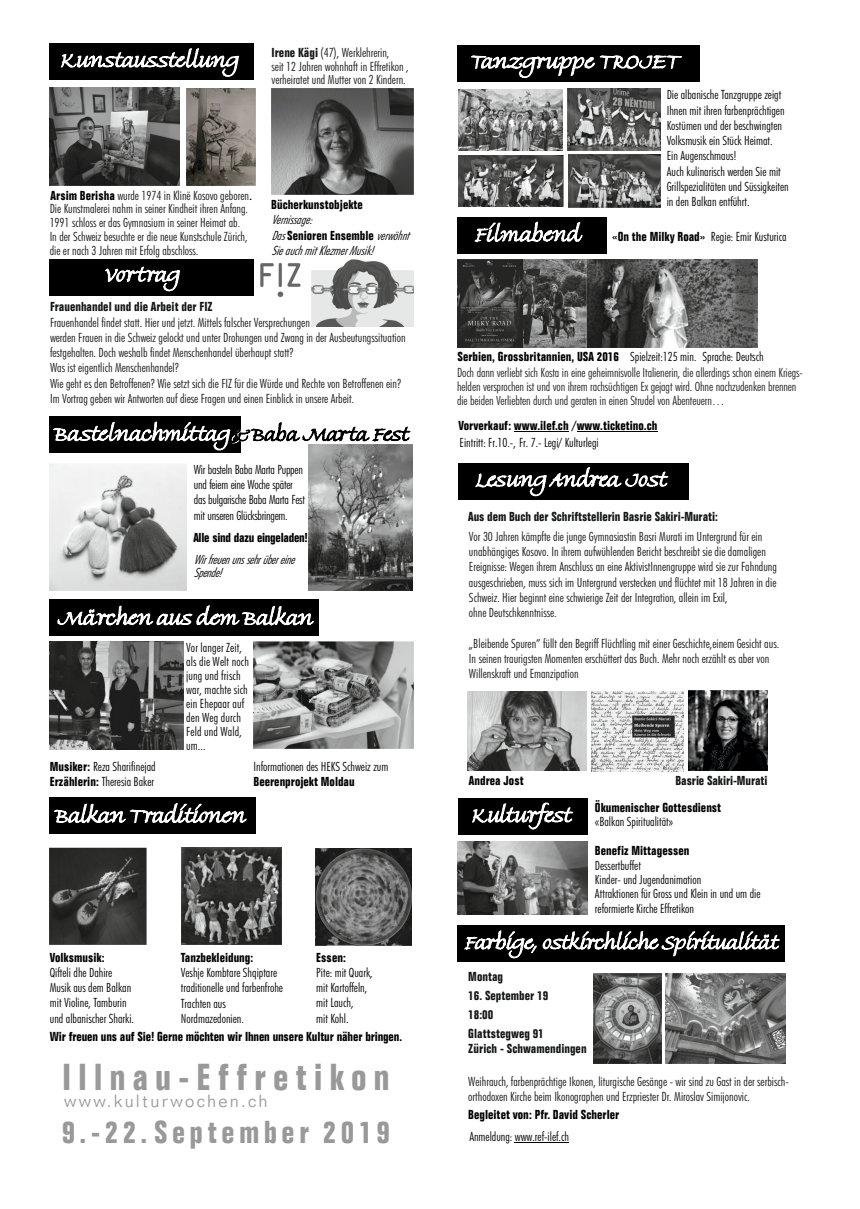
<style>
.page{position:relative;width:860px;height:1209px;background:#fff}
.page>*{position:absolute;margin:0;border:0;box-sizing:border-box;transform-origin:0 0}
.t1{font:700 condensed 36.8px "Folio BT";letter-spacing:.185em;color:#999}
.t2{font:700 condensed 31.1px "Folio BT";letter-spacing:.14em;color:#999}
.t3{font:300 17.3px "Folio BT";letter-spacing:.13em;color:#999}
.t4{font:300 condensed 12.8px/15.3px "Futura BT";color:#151616}
.t5{font:300 condensed 12.8px/15.3px "Futura BT";color:#000}
.t6{font:300 condensed 12.8px/15.6px "Futura BT";letter-spacing:-.01em;color:#222}
.t7{font:700 condensed 12.8px "Folio BT";color:#000}
.t8{font:700 condensed 12.8px/18.8px "Folio BT";color:#151616}
.t9{font:300 condensed 12.8px/15.3px "Futura BT";letter-spacing:-.02em;color:#000}
.t10{font:12.8px "Futura Lt Cn BT Italic";color:#000}
.t11{font:12.8px/12.6px "Futura Lt Cn BT Italic";letter-spacing:-.02em;color:#000}
.t12{font:700 condensed 12.8px "Folio BT";letter-spacing:-.02em;color:#000}
.s1{font-family:"Folio BT";font-weight:700}
.s2{font-family:"Folio BT";font-weight:700;color:#000}
.s3{font-size:17px;color:#000}
.s4{font-family:"Futura Lt Cn BT Italic";font-weight:400;font-stretch:normal}
.s5{color:#000}
</style>
<div class="page">
<img style="left:587px;top:260px;width:171px;height:87px">
<div style="left:458px;top:217px;width:149px;height:37px;background:#000"></div>
<div style="left:50px;top:599px;width:269px;height:37px;background:#000"></div>
<div style="left:50px;top:44px;width:204px;height:36px;background:#000"></div>
<div style="left:458px;top:463px;width:231px;height:37px;background:#000"></div>
<img style="left:50px;top:88px;width:129px;height:97px">
<img style="left:186px;top:89px;width:69px;height:96px">
<svg style="left:61px;top:48px;width:178px;height:29px"></svg>
<svg style="left:58px;top:605px;width:256px;height:21px"></svg>
<div style="left:50px;top:259px;width:204px;height:36px;background:#000"></div>
<svg style="left:105px;top:267px;width:75px;height:24px"></svg>
<div style="left:50px;top:416px;width:191px;height:37px;background:#000"></div>
<div style="left:50px;top:797px;width:206px;height:37px;background:#000"></div>
<svg style="left:54px;top:803px;width:192px;height:20px"></svg>
<div style="left:458px;top:45px;width:242px;height:37px;background:#000"></div>
<svg style="left:471px;top:55px;width:211px;height:23px"></svg>
<svg style="left:476px;top:467px;width:192px;height:29px"></svg>
<svg style="left:475px;top:222px;width:107px;height:20px"></svg>
<img style="left:50px;top:847px;width:97px;height:98px">
<img style="left:182px;top:847px;width:100px;height:97px">
<img style="left:315px;top:848px;width:97px;height:97px">
<img style="left:458px;top:842px;width:129px;height:72px">
<img style="left:457px;top:260px;width:130px;height:87px">
<img style="left:272px;top:88px;width:141px;height:106px">
<img style="left:260px;top:262px;width:40px;height:36px">
<img style="left:312px;top:260px;width:101px;height:66px">
<img style="left:50px;top:464px;width:136px;height:126px">
<img style="left:309px;top:445px;width:104px;height:145px">
<svg style="left:53px;top:422px;width:357px;height:28px"></svg>
<img style="left:50px;top:641px;width:133px;height:108px">
<img style="left:254px;top:642px;width:159px;height:107px">
<img style="left:467px;top:691px;width:119px;height:79px">
<img style="left:591px;top:692px;width:93px;height:79px">
<img style="left:688px;top:691px;width:80px;height:79px">
<div style="left:458px;top:797px;width:129px;height:37px;background:#000"></div>
<svg style="left:472px;top:803px;width:101px;height:26px"></svg>
<img style="left:458px;top:89px;width:104px;height:61px">
<img style="left:458px;top:155px;width:106px;height:52px">
<img style="left:568px;top:89px;width:93px;height:61px">
<img style="left:568px;top:155px;width:93px;height:53px">
<hr style="left:514px;top:431px;width:55px;height:1px;background:#000">
<hr style="left:577px;top:431px;width:80px;height:1px;background:#000">
<div style="left:457px;top:925px;width:328px;height:36px;background:#000"></div>
<svg style="left:464px;top:930px;width:316px;height:28px"></svg>
<hr style="left:515px;top:1142px;width:54px;height:1px;background:#000">
<img style="left:593px;top:973px;width:68px;height:90px">
<img style="left:666px;top:973px;width:120px;height:90px">
<p class="t4" style="left:272px;top:46px;width:139px;line-height:13.9px"><span class="s1">Irene Kägi</span> (47), Werklehrerin,<br>seit 12 Jahren wohnhaft in Effretikon , verheiratet und Mutter von 2 Kindern.</p>
<p class="t4" style="left:50px;top:190px;width:204px;line-height:12.9px"><span class="s2">Arsim Berisha</span> wurde 1974 in Klinë Kosovo geboren<span class="s3">.<br></span>Die Kunstmalerei nahm in seiner Kindheit ihren Anfang.</p>
<p class="t4" style="left:50px;top:216px;width:199px;line-height:14.2px">1991 schloss er das Gymnasium in seiner Heimat ab.<br>In der Schweiz besuchte er die neue Kunstschule Zürich, die er nach 3 Jahren mit Erfolg abschloss.</p>
<p class="t7" style="left:271px;top:199px;width:93px">Bücherkunstobjekte</p>
<p class="t10" style="left:271px;top:215px;width:42px">Vernissage:</p>
<p class="t7" style="left:271px;top:230px;width:139px"><span class="s4">Das</span> Senioren Ensemble <span class="s4">verwöhnt</span></p>
<p class="t10" style="left:271px;top:245px;width:103px">Sie auch mit Klezmer Musik!</p>
<p class="t8" style="left:50px;top:298px;width:164px">Frauenhandel und die Arbeit der FIZ</p>
<p class="t4" style="left:50px;top:315px;width:357px">Frauenhandel findet statt. Hier und jetzt. Mittels falscher Versprechungen<br>werden Frauen in die Schweiz gelockt und unter Drohungen und Zwang in der Ausbeutungssituation festgehalten. Doch weshalb findet Menschenhandel überhaupt statt?<br>Was ist eigentlich Menschenhandel?<br>Wie geht es den Betroffenen? Wie setzt sich die FIZ für die Würde und Rechte von Betroffenen ein?<br>Im Vortrag geben wir Antworten auf diese Fragen und einen Einblick in unsere Arbeit.</p>
<p class="t9" style="left:194px;top:463px;width:113px">Wir basteln Baba Marta Puppen und feiern eine Woche später das bulgarische Baba Marta Fest mit unseren Glücksbringern.</p>
<p class="t12" style="left:193px;top:532px;width:116px">Alle sind dazu eingeladen!</p>
<p class="t11" style="left:194px;top:554px;width:102px">Wir freuen uns sehr über eine<br>Spende!</p>
<p class="t5" style="left:50px;top:760px;width:107px"><span class="s1">Musiker:</span> Reza Sharifinejad<br><span class="s1">Erzählerin:</span> Theresia Baker</p>
<p class="t5" style="left:186px;top:641px;width:64px;line-height:14.1px">Vor langer Zeit, als die Welt noch jung und frisch war, machte sich ein Ehepaar auf den Weg durch<br>Feld und Wald, um...</p>
<p class="t5" style="left:253px;top:759px;width:136px">Informationen des HEKS Schweiz zum</p>
<p class="t7" style="left:253px;top:776px;width:103px">Beerenprojekt Moldau</p>
<p class="t7" style="left:50px;top:951px;width:56px">Volksmusik:</p>
<p class="t5" style="left:50px;top:965px;width:86px">Qifteli dhe Dahire<br>Musik aus dem Balkan mit Violine, Tamburin und albanischer Sharki.</p>
<p class="t7" style="left:316px;top:951px;width:31px">Essen:</p>
<p class="t5" style="left:316px;top:966px;width:58px">Pite: mit Quark, mit Kartoffeln, mit Lauch,<br>mit Kohl.</p>
<p class="t7" style="left:50px;top:1031px;width:354px">Wir freuen uns auf Sie! Gerne möchten wir Ihnen unsere Kultur näher bringen.</p>
<p class="t7" style="left:181px;top:952px;width:74px">Tanzbekleidung:</p>
<p class="t5" style="left:181px;top:966px;width:104px">Veshje Kombtare Shqiptare traditionelle und farbenfrohe<br>Trachten aus<br>Nordmazedonien.</p>
<h1 class="t1" style="left:62px;top:1062px;width:329px">Illnau-Effretikon</h1>
<h3 class="t3" style="left:64px;top:1093px;width:205px">www.kulturwochen.ch</h3>
<h2 class="t2" style="left:62px;top:1119px;width:330px">9.-22. September 2019</h2>
<p class="t5" style="left:667px;top:88px;width:124px">Die albanische Tanzgruppe zeigt<br>Ihnen mit ihren farbenprächtigen<br>Kostümen und der beschwingten<br>Volksmusik ein Stück Heimat.<br>Ein Augenschmaus!<br>Auch kulinarisch werden Sie mit<br>Grillspezialitäten und Süssigkeiten in den Balkan entführt.</p>
<p class="t5" style="left:612px;top:230px;width:176px"><span class="s1">«On the Milky Road»</span> Regie: Emir Kusturica</p>
<p class="t6" style="left:457px;top:350px;width:347px"><span class="s2">Serbien, Grossbritannien, USA 2016</span> <span class="s5">Spielzeit:125 min. Sprache: Deutsch<br></span>Doch dann verliebt sich Kosta in eine geheimnisvolle Italienerin, die allerdings schon einem Kriegs-</p>
<p class="t6" style="left:457px;top:380px;width:341px;line-height:14.4px">helden versprochen ist und von ihrem rachsüchtigen Ex gejagt wird. Ohne nachzudenken brennen die beiden Verliebten durch und geraten in einen Strudel von Abenteuern…</p>
<p class="t7" style="left:458px;top:420px;width:201px">Vorverkauf: www.ilef.ch /www.ticketino.ch</p>
<p class="t5" style="left:460px;top:436px;width:141px">Eintritt: Fr.10.-, Fr. 7.- Legi/ Kulturlegi</p>
<p class="t8" style="left:468px;top:508px;width:251px">Aus dem Buch der Schriftstellerin Basrie Sakiri-Murati:</p>
<p class="t4" style="left:469px;top:530px;width:309px">Vor 30 Jahren kämpfte die junge Gymnasiastin Basri Murati im Untergrund für ein unabhängiges Kosovo. In ihrem aufwühlenden Bericht beschreibt sie die damaligen Ereignisse: Wegen ihrem Anschluss an eine AktivistInnengruppe wird sie zur Fahndung ausgeschrieben, muss sich im Untergrund verstecken und flüchtet mit 18 Jahren in die Schweiz. Hier beginnt eine schwierige Zeit der Integration, allein im Exil,<br>ohne Deutschkenntnisse.</p>
<p class="t4" style="left:469px;top:637px;width:312px">„Bleibende Spuren“ füllt den Begriff Flüchtling mit einer Geschichte,einem Gesicht aus.<br>In seinen traurigsten Momenten erschüttert das Buch. Mehr noch erzählt es aber von<br>Willenskraft und Emanzipation</p>
<p class="t7" style="left:469px;top:775px;width:56px">Andrea Jost</p>
<p class="t8" style="left:675px;top:772px;width:94px">Basrie Sakiri-Murati</p>
<p class="t7" style="left:595px;top:802px;width:128px">Ökumenischer Gottesdienst</p>
<p class="t5" style="left:595px;top:815px;width:80px">«Balkan Spiritualität»</p>
<p class="t7" style="left:595px;top:845px;width:96px">Benefiz Mittagessen</p>
<p class="t5" style="left:595px;top:859px;width:167px;line-height:14.4px">Dessertbuffet<br>Kinder- und Jugendanimation<br>Attraktionen für Gross und Klein in und um die reformierte Kirche Effretikon</p>
<p class="t8" style="left:468px;top:968px;width:36px">Montag</p>
<p class="t8" style="left:468px;top:987px;width:81px">16. September 19<br>18:00<br>Glattstegweg 91</p>
<p class="t8" style="left:468px;top:1040px;width:120px">Zürich - Schwamendingen</p>
<p class="t4" style="left:468px;top:1074px;width:322px">Weihrauch, farbenprächtige Ikonen, liturgische Gesänge - wir sind zu Gast in der serbisch&shy;orthodoxen Kirche beim Ikonographen und Erzpriester Dr. Miroslav Simijonovic.</p>
<p class="t5" style="left:469px;top:1130px;width:101px">Anmeldung: www.ref-ilef.ch</p>
<p class="t7" style="left:468px;top:1108px;width:152px">Begleitet von: Pfr. David Scherler</p>
</div>
